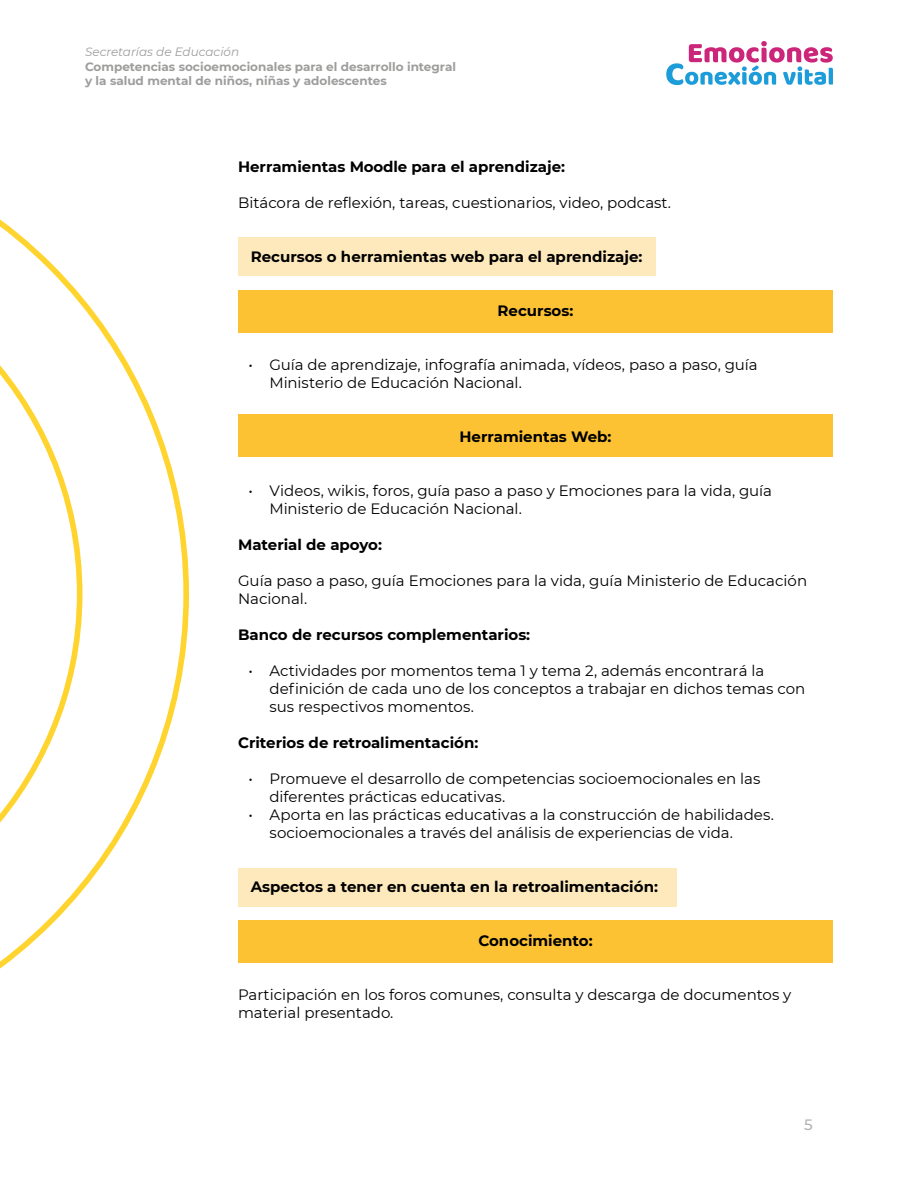
<style>
.page{position:relative;width:918px;height:1188px;background:#fff}
.page>*{position:absolute;margin:0;border:0;box-sizing:border-box;transform-origin:0 0}
.Listado{font:15px/18px "Montserrat";letter-spacing:-.005em;color:#000}
.Cuerpo{font:15px/18px "Montserrat";color:#000}
.Subtitulo{font:700 15px "Montserrat";color:#000}
.Cuerpo-2{font:700 15px "Montserrat";color:#000}
.t1{font:500 15px "Montserrat";color:#b3b2b2}
.t2{font:700 12px/14.4px "Montserrat";color:#9d9d9c}
.t3{font:italic 12px "Montserrat";color:#9d9d9c}
</style>
<div class="page">
<svg style="left:666px;top:41px;width:167px;height:44px"></svg>
<svg style="left:0;top:219px;width:189px;height:750px"></svg>
<div style="left:238px;top:237px;width:417px;height:39px;background:#fde9bb"></div>
<div style="left:238px;top:868px;width:439px;height:39px;background:#fde9bb"></div>
<div style="left:238px;top:290px;width:595px;height:43px;background:#fcc233"></div>
<div style="left:238px;top:415px;width:595px;height:42px;background:#fcc233"></div>
<div style="left:238px;top:920px;width:595px;height:43px;background:#fcc233"></div>
<p class="t3" style="left:85px;top:44px;width:156px">Secretarías de Educación</p>
<p class="t2" style="left:85px;top:59px;width:373px">Competencias socioemocionales para el desarrollo integral y la salud mental de niños, niñas y adolescentes</p>
<h2 class="Subtitulo" style="left:238px;top:155px;width:329px">Herramientas Moodle para el aprendizaje:</h2>
<p class="Cuerpo" style="left:238px;top:193px;width:435px">Bitácora de reflexión, tareas, cuestionarios, video, podcast.</p>
<h2 class="Subtitulo" style="left:251px;top:245px;width:393px">Recursos o herramientas web para el aprendizaje:</h2>
<p class="Cuerpo-2" style="left:498px;top:299px;width:77px">Recursos:</p>
<p class="Listado" style="left:270px;top:355px;width:490px;text-indent:-21px">• Guía de aprendizaje, infografía animada, vídeos, paso a paso, guía<br>Ministerio de Educación Nacional.</p>
<p class="Cuerpo-2" style="left:459px;top:425px;width:154px">Herramientas Web:</p>
<p class="Listado" style="left:270px;top:481px;width:504px;text-indent:-21px">• Videos, wikis, foros, guía paso a paso y Emociones para la vida, guía<br>Ministerio de Educación Nacional.</p>
<h2 class="Subtitulo" style="left:238px;top:533px;width:146px">Material de apoyo:</h2>
<p class="Cuerpo" style="left:238px;top:571px;width:571px">Guía paso a paso, guía Emociones para la vida, guía Ministerio de Educación<br>Nacional.</p>
<h2 class="Subtitulo" style="left:238px;top:623px;width:294px">Banco de recursos complementarios:</h2>
<p class="Listado" style="left:270px;top:661px;width:537px;text-indent:-21px">• Actividades por momentos tema 1 y tema 2, además encontrará la definición de cada uno de los conceptos a trabajar en dichos temas con sus respectivos momentos.</p>
<h2 class="Subtitulo" style="left:238px;top:731px;width:242px">Criterios de retroalimentación:</h2>
<p class="Listado" style="left:270px;top:769px;width:492px;text-indent:-21px">• Promueve el desarrollo de competencias socioemocionales en las diferentes prácticas educativas.</p>
<p class="Listado" style="left:270px;top:805px;width:506px;text-indent:-21px">• Aporta en las prácticas educativas a la construcción de habilidades. socioemocionales a través del análisis de experiencias de vida.</p>
<h2 class="Subtitulo" style="left:251px;top:875px;width:409px">Aspectos a tener en cuenta en la retroalimentación:</h2>
<p class="Cuerpo-2" style="left:478px;top:929px;width:116px">Conocimiento:</p>
<p class="Cuerpo" style="left:238px;top:985px;width:555px">Participación en los foros comunes, consulta y descarga de documentos y material presentado.</p>
<p class="t1" style="left:804px;top:1114px;width:10px">5</p>
</div>
